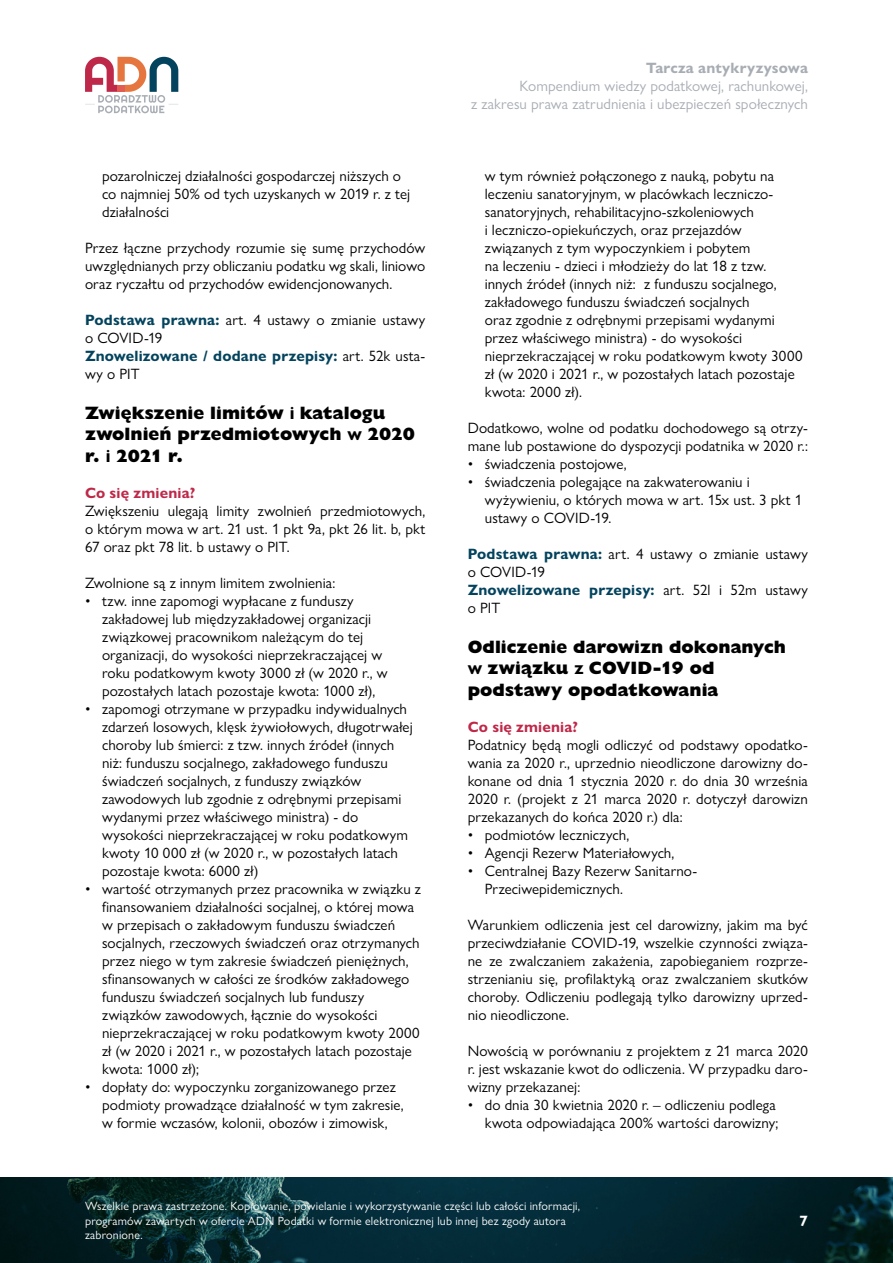
<style>
.page{position:relative;width:893px;height:1263px;background:#fff}
.page>*{position:absolute;margin:0;border:0;box-sizing:border-box;transform-origin:0 0}
.t1{font:800 18px/21.6px "Gill Sans Nova";color:#000}
.t2{font:15px/18px "Gill Sans Nova";letter-spacing:.005em;color:#000}
.t3{font:15px/18px "Gill Sans Nova";letter-spacing:.005em;color:#a8adb4;text-align:right}
.t4{font:700 15px "Gill Sans Nova";letter-spacing:.015em;color:#be2849}
.t5{font:700 15px "Gill Sans Nova";letter-spacing:.015em;color:#a8adb4}
.t6{font:700 15px "Gill Sans Nova";color:#fff}
.t7{font:12px/14.4px "Gill Sans Nova";letter-spacing:.015em;color:#fff}
.s1{font-weight:700;color:#03435d}
.s2{font-weight:700}
</style>
<div class="page">
<img style="left:0;top:1178px;width:893px;height:85px">
<svg style="left:85px;top:57px;width:93px;height:56px"></svg>
<p class="t2" style="left:102px;top:167px;width:310px">pozarolniczej działalności gospodarczej niższych o co najmniej 50% od tych uzyskanych w 2019 r. z tej działalności</p>
<p class="t2" style="left:85px;top:239px;width:342px;text-align:justify">Przez łączne przychody rozumie się sumę przychodów uwzględnianych przy obliczaniu podatku wg skali, liniowo oraz ryczałtu od przychodów ewidencjonowanych.</p>
<p class="t2" style="left:85px;top:311px;width:342px"><span class="s1">Podstawa prawna:</span> art. 4 ustawy o zmianie ustawy o COVID-19<br><span class="s1">Znowelizowane / dodane przepisy:</span> art. 52k usta&shy;wy o PIT</p>
<p class="t1" style="left:85px;top:402px;width:331px">Zwiększenie limitów <span class="s2">i</span> katalogu zwolnień przedmiotowych <span class="s2">w</span> 2020 r. <span class="s2">i</span> 2021 r.</p>
<p class="t4" style="left:85px;top:483px;width:112px">Co się zmienia?</p>
<p class="t2" style="left:85px;top:502px;width:342px;text-align:justify">Zwiększeniu ulegają limity zwolnień przedmiotowych, o którym mowa w art. 21 ust. 1 pkt 9a, pkt 26 lit. b, pkt 67 oraz pkt 78 lit. b ustawy o PIT.</p>
<p class="t2" style="left:85px;top:574px;width:252px">Zwolnione są z innym limitem zwolnienia:</p>
<p class="t2" style="left:102px;top:592px;width:287px;text-indent:-17px">• tzw. inne zapomogi wypłacane z funduszy zakładowej lub międzyzakładowej organizacji związkowej pracownikom należącym do tej organizacji, do wysokości nieprzekraczającej w roku podatkowym kwoty 3000 zł (w 2020 r., w pozostałych latach pozostaje kwota: 1000 zł),</p>
<p class="t2" style="left:102px;top:700px;width:312px;text-indent:-17px">• zapomogi otrzymane w przypadku indywidualnych zdarzeń losowych, klęsk żywiołowych, długotrwałej choroby lub śmierci: z tzw. innych źródeł (innych niż: funduszu socjalnego, zakładowego funduszu świadczeń socjalnych, z funduszy związków zawodowych lub zgodnie z odrębnymi przepisami wydanymi przez właściwego ministra) - do wysokości nieprzekraczającej w roku podatkowym kwoty 10 000 zł (w 2020 r., w pozostałych latach pozostaje kwota: 6000 zł)</p>
<p class="t2" style="left:102px;top:880px;width:320px;text-indent:-17px">• wartość otrzymanych przez pracownika w związku z finansowaniem działalności socjalnej, o której mowa w przepisach o zakładowym funduszu świadczeń socjalnych, rzeczowych świadczeń oraz otrzymanych przez niego w tym zakresie świadczeń pieniężnych, sfinansowanych w całości ze środków zakładowego funduszu świadczeń socjalnych lub funduszy związków zawodowych, łącznie do wysokości nieprzekraczającej w roku podatkowym kwoty 2000 zł (w 2020 i 2021 r., w pozostałych latach pozostaje kwota: 1000 zł);</p>
<p class="t2" style="left:102px;top:1078px;width:303px;text-indent:-17px">• dopłaty do: wypoczynku zorganizowanego przez podmioty prowadzące działalność w tym zakresie, w formie wczasów, kolonii, obozów i zimowisk,</p>
<p class="t5" style="left:646px;top:58px;width:163px">Tarcza antykryzysowa</p>
<p class="t3" style="left:471px;top:76px;width:338px">Kompendium wiedzy podatkowej, rachunkowej,<br>z zakresu prawa zatrudnienia i ubezpieczeń społecznych</p>
<p class="t2" style="left:485px;top:167px;width:319px">w tym również połączonego z nauką, pobytu na leczeniu sanatoryjnym, w placówkach leczniczo&shy;sanatoryjnych, rehabilitacyjno-szkoleniowych<br>i leczniczo-opiekuńczych, oraz przejazdów związanych z tym wypoczynkiem i pobytem<br>na leczeniu - dzieci i młodzieży do lat 18 z tzw. innych źródeł (innych niż: z funduszu socjalnego, zakładowego funduszu świadczeń socjalnych<br>oraz zgodnie z odrębnymi przepisami wydanymi przez właściwego ministra) - do wysokości nieprzekraczającej w roku podatkowym kwoty 3000 zł (w 2020 i 2021 r., w pozostałych latach pozostaje kwota: 2000 zł).</p>
<p class="t2" style="left:468px;top:419px;width:342px">Dodatkowo, wolne od podatku dochodowego są otrzy&shy;mane lub postawione do dyspozycji podatnika w 2020 r.:</p>
<p class="t2" style="left:468px;top:455px;width:160px">• świadczenia postojowe,</p>
<p class="t2" style="left:485px;top:473px;width:319px;text-indent:-17px">• świadczenia polegające na zakwaterowaniu i wyżywieniu, o których mowa w art. 15x ust. 3 pkt 1 ustawy o COVID-19.</p>
<p class="t2" style="left:468px;top:545px;width:342px"><span class="s1">Podstawa prawna:</span> art. 4 ustawy o zmianie ustawy o COVID-19<br><span class="s1">Znowelizowane przepisy:</span> art. 52l i 52m ustawy o PIT</p>
<p class="t1" style="left:468px;top:636px;width:320px">Odliczenie darowizn dokonanych <span class="s2">w</span> związku <span class="s2">z</span> COVID-19 od podstawy opodatkowania</p>
<p class="t4" style="left:468px;top:717px;width:112px">Co się zmienia?</p>
<p class="t2" style="left:468px;top:736px;width:342px;text-align:justify">Podatnicy będą mogli odliczyć od podstawy opodatko&shy;wania za 2020 r., uprzednio nieodliczone darowizny do&shy;konane od dnia 1 stycznia 2020 r. do dnia 30 września 2020 r. (projekt z 21 marca 2020 r. dotyczył darowizn przekazanych do końca 2020 r.) dla:</p>
<p class="t2" style="left:468px;top:826px;width:163px">• podmiotów leczniczych,</p>
<p class="t2" style="left:468px;top:844px;width:208px">• Agencji Rezerw Materiałowych,</p>
<p class="t2" style="left:485px;top:862px;width:214px;text-indent:-17px">• Centralnej Bazy Rezerw Sanitarno-<br>Przeciwepidemicznych.</p>
<p class="t2" style="left:468px;top:916px;width:342px;text-align:justify">Warunkiem odliczenia jest cel darowizny, jakim ma być przeciwdziałanie COVID-19, wszelkie czynności związa&shy;ne ze zwalczaniem zakażenia, zapobieganiem rozprze&shy;strzenianiu się, profilaktyką oraz zwalczaniem skutków choroby. Odliczeniu podlegają tylko darowizny uprzed&shy;nio nieodliczone.</p>
<p class="t2" style="left:468px;top:1042px;width:342px;text-align:justify">Nowością w porównaniu z projektem z 21 marca 2020 r. jest wskazanie kwot do odliczenia. W przypadku daro&shy;wizny przekazanej:</p>
<p class="t2" style="left:468px;top:1096px;width:312px;text-align:right">• do dnia 30 kwietnia 2020 r. – odliczeniu podlega kwota odpowiadająca 200% wartości darowizny;</p>
<p class="t7" style="left:85px;top:1199px;width:497px">Wszelkie prawa zastrzeżone. Kopiowanie, powielanie i wykorzystywanie części lub całości informacji, programów zawartych w ofercie ADN Podatki w formie elektronicznej lub innej bez zgody autora zabronione.</p>
<p class="t6" style="left:799px;top:1211px;width:10px">7</p>
</div>
